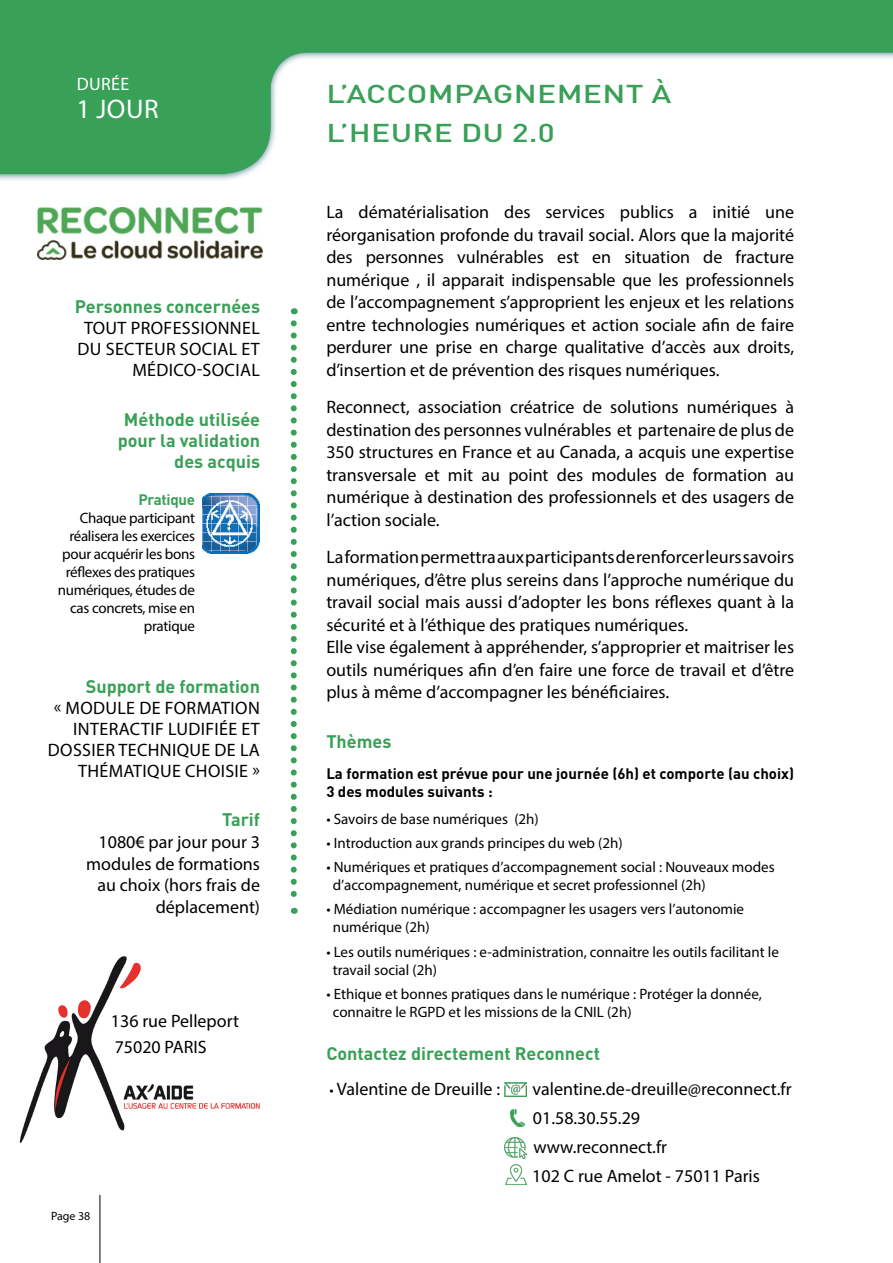
<style>
.page{position:relative;width:893px;height:1263px;background:#fff}
.page>*{position:absolute;margin:0;border:0;box-sizing:border-box;transform-origin:0 0}
.t1{font:27px "Myriad Pro";color:#fff}
.t2{font:500 25.5px/39px "DIN Pro";letter-spacing:.01em;color:#39a057;scale:1.25 1}
.t3{font:18px/22.5px "Myriad Pro";color:#000}
.t4{font:18px/21px "Myriad Pro";letter-spacing:.02em;color:#000;text-align:right}
.t5{font:700 18px/21px "DIN Pro";color:#39a057;text-align:right}
.t6{font:18px "Myriad Pro";letter-spacing:.02em;color:#fff}
.t7{font:15px/18px "Myriad Pro";color:#000}
.t8{font:15px/18px "Myriad Pro";letter-spacing:-.02em;color:#000;text-align:right}
.t9{font:700 15px/18px "DIN Pro";color:#000}
.t10{font:700 15px "DIN Pro";letter-spacing:-.02em;color:#39a057}
.t11{font:12px "Myriad Pro";color:#000}
.s1{font-size:15px}
</style>
<div class="page">
<div style="left:0;top:0;width:893px;height:182px;background:#004d62;opacity:.75"></div>
<svg style="left:0;top:0;width:893px;height:174px;fill:#39a058"></svg>
<svg style="left:291px;top:323px;width:6px;height:591px"></svg>
<img style="left:203px;top:493px;width:57px;height:61px">
<img style="left:37px;top:207px;width:226px;height:52px">
<img style="left:510px;top:1109px;width:14px;height:17px">
<img style="left:505px;top:1137px;width:22px;height:21px">
<img style="left:505px;top:1082px;width:22px;height:14px">
<img style="left:505px;top:1164px;width:21px;height:21px">
<img style="left:19px;top:956px;width:241px;height:187px">
<hr style="left:100px;top:1195px;width:1px;height:68px;background:#000">
<p class="t6" style="left:77px;top:73px;width:54px">DURÉE</p>
<h1 class="t1" style="left:77px;top:92px;width:84px">1 JOUR</h1>
<p class="t5" style="left:75px;top:295px;width:187px">Personnes concernées</p>
<p class="t4" style="left:78px;top:317px;width:184px">TOUT PROFESSIONNEL<br>DU SECTEUR SOCIAL ET<br>MÉDICO-SOCIAL</p>
<p class="t5" style="left:118px;top:408px;width:144px">Méthode utilisée pour la validation des acquis</p>
<p class="t10" style="left:138px;top:489px;width:58px">Pratique</p>
<p class="t8" style="left:58px;top:509px;width:139px">Chaque participant réalisera les exercices pour acquérir les bons réflexes des pratiques numériques, études de cas concrets, mise en pratique</p>
<p class="t5" style="left:86px;top:675px;width:176px">Support de formation</p>
<p class="t4" style="left:48px;top:697px;width:213px">« MODULE DE FORMATION<br>INTERACTIF LUDIFIÉE ET<br>DOSSIER TECHNIQUE DE LA<br>THÉMATIQUE CHOISIE »</p>
<p class="t5" style="left:222px;top:809px;width:39px">Tarif</p>
<p class="t3" style="left:86px;top:831px;width:175px;line-height:21.6px;text-align:right">1080€ par jour pour 3 modules de formations au choix (hors frais de déplacement)</p>
<p class="t3" style="left:111px;top:1008px;width:130px;line-height:25.2px">136 rue Pelleport<br>75020 PARIS</p>
<p class="t11" style="left:51px;top:1208px;width:41px">Page 38</p>
<h2 class="t2" style="left:326px;top:74px;width:277px">L’ACCOMPAGNEMENT À<br>L’HEURE DU 2.0</h2>
<p class="t3" style="left:326px;top:201px;width:469px;text-align:justify">La dématérialisation des services publics a initié une réorganisation profonde du travail social. Alors que la majorité des personnes vulnérables est en situation de fracture numérique , il apparait indispensable que les professionnels de l’accompagnement s’approprient les enjeux et les relations entre technologies numériques et action sociale afin de faire perdurer une prise en charge qualitative d’accès aux droits, d’insertion et de prévention des risques numériques.</p>
<p class="t3" style="left:326px;top:396px;width:469px;text-align:justify">Reconnect, association créatrice de solutions numériques à destination des personnes vulnérables et partenaire de plus de 350 structures en France et au Canada, a acquis une expertise transversale et mit au point des modules de formation au numérique à destination des professionnels et des usagers de l’action sociale.</p>
<p class="t3" style="left:326px;top:546px;width:469px">La formation permettra aux participants de renforcer leurs savoirs numériques, d’être plus sereins dans l’approche numérique du travail social mais aussi d’adopter les bons réflexes quant à la sécurité et à l’éthique des pratiques numériques.<br>Elle vise également à appréhender, s’approprier et maitriser les outils numériques afin d’en faire une force de travail et d’être plus à même d’accompagner les bénéficiaires.</p>
<p class="t5" style="left:326px;top:730px;width:67px">Thèmes</p>
<p class="t9" style="left:326px;top:764px;width:469px">La formation est prévue pour une journée (6h) et comporte (au choix)<br>3 des modules suivants :</p>
<p class="t7" style="left:326px;top:810px;width:214px">• Savoirs de base numériques (2h)</p>
<p class="t7" style="left:326px;top:834px;width:298px">• Introduction aux grands principes du web (2h)</p>
<p class="t7" style="left:333px;top:858px;width:443px;text-indent:-6px">• Numériques et pratiques d’accompagnement social : Nouveaux modes d’accompagnement, numérique et secret professionnel (2h)</p>
<p class="t7" style="left:333px;top:900px;width:413px;text-indent:-6px">• Médiation numérique : accompagner les usagers vers l’autonomie numérique (2h)</p>
<p class="t7" style="left:333px;top:942px;width:448px;text-indent:-6px">• Les outils numériques : e-administration, connaitre les outils facilitant le travail social (2h)</p>
<p class="t7" style="left:333px;top:984px;width:431px;text-indent:-6px">• Ethique et bonnes pratiques dans le numérique : Protéger la donnée, connaitre le RGPD et les missions de la CNIL (2h)</p>
<p class="t5" style="left:326px;top:1042px;width:275px">Contactez directement Reconnect</p>
<p class="t3" style="left:330px;top:1077px;width:172px"><span class="s1">•</span> Valentine de Dreuille :</p>
<p class="t3" style="left:532px;top:1074px;width:261px;line-height:28.8px">valentine.de-dreuille@reconnect.fr<br>01.58.30.55.29<br>www.reconnect.fr<br>102 C rue Amelot - 75011 Paris</p>
</div>
